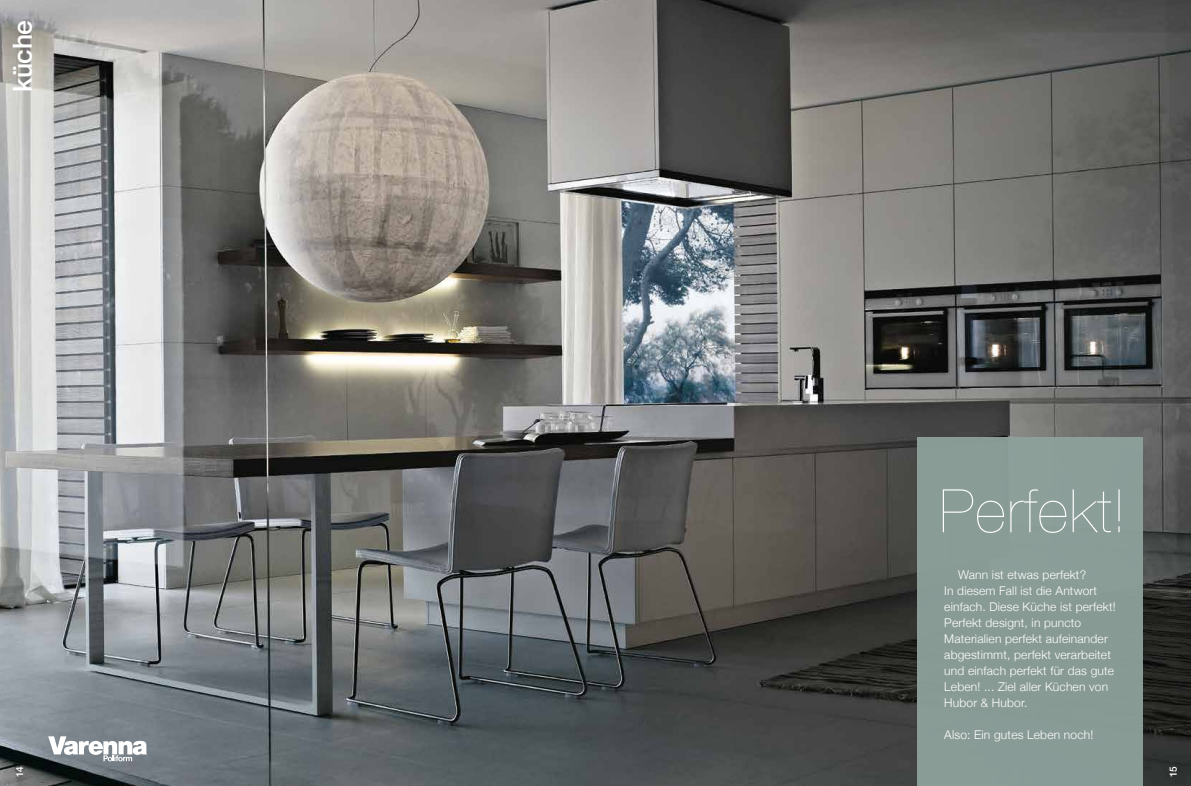
<style>
.page{position:relative;width:1191px;height:786px;background:#fff}
.page>*{position:absolute;margin:0;border:0;box-sizing:border-box;transform-origin:0 0}
.t1{font:200 60px "Helvetica Neue";letter-spacing:.025em;color:#fff}
.t2{font:500 26.3px "Helvetica Neue";letter-spacing:-.02em;color:#fff}
.t3{font:300 12px/16px "Helvetica Neue";letter-spacing:.015em;color:#fff}
.t4{font:500 10px "Helvetica Neue";color:#fff}
</style>
<div class="page">
<img style="left:0;top:0;width:1191px;height:785px">
<div style="left:917px;top:437px;width:225px;height:348px;background:#8ea19b"></div>
<svg style="left:48px;top:736px;width:99px;height:25px"></svg>
<h2 class="t2" style="left:7px;top:92px;width:73px;rotate:-90deg">küche</h2>
<h1 class="t1" style="left:939px;top:476px;width:186px">Perfekt!</h1>
<p class="t3" style="left:944px;top:566px;width:173px;text-indent:14px">Wann ist etwas perfekt?<br>In diesem Fall ist die Antwort einfach. Diese Küche ist perfekt!<br>Perfekt designt, in puncto<br>Materialien perfekt aufeinander abgestimmt, perfekt verarbeitet und einfach perfekt für das gute<br>Leben! ... Ziel aller Küchen von<br>Hubor &amp; Hubor.</p>
<p class="t3" style="left:944px;top:726px;width:150px">Also: Ein gutes Leben noch!</p>
<p class="t4" style="left:14px;top:776px;width:12px;rotate:-90deg">14</p>
<p class="t4" style="left:1167px;top:776px;width:12px;rotate:-90deg">15</p>
</div>
